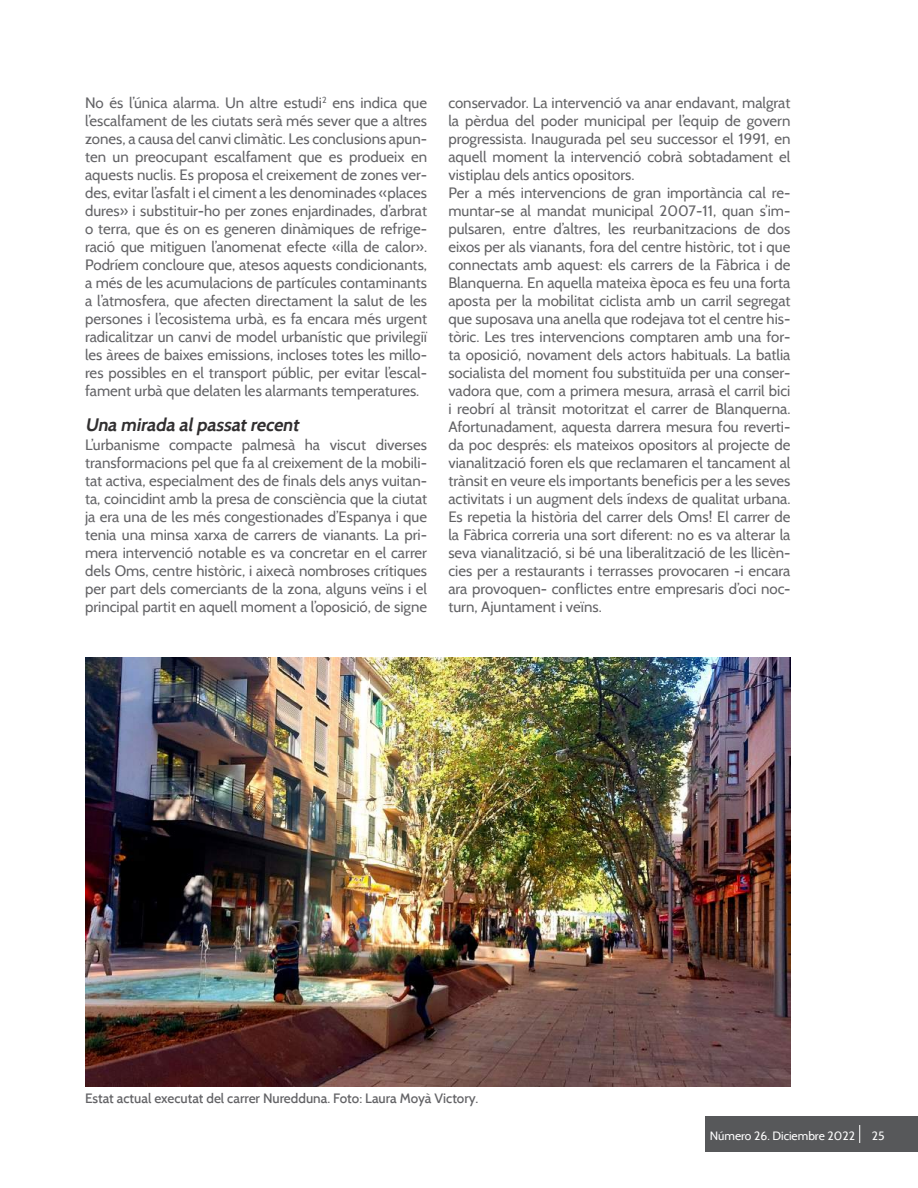
<style>
.page{position:relative;width:918px;height:1188px;background:#fff}
.page>*{position:absolute;margin:0;border:0;box-sizing:border-box;transform-origin:0 0}
.t1{font:italic 700 18px "Cabin";color:#312f30}
.t2{font:15px/18px "Cabin";color:#636366;text-align:justify}
.t3{font:500 13.5px "Cabin";color:#636366}
.t4{font:12px "Cabin";color:#fff}
</style>
<div class="page">
<div style="left:705px;top:1116px;width:213px;height:36px;background:#57585a"></div>
<svg style="left:859px;top:1125px;width:1px;height:18px"></svg>
<img style="left:85px;top:657px;width:706px;height:429px">
<p class="t2" style="left:85px;top:94px;width:344px">No és l’única alarma. Un altre estudi<sup>2</sup> ens indica que l’escalfament de les ciutats serà més sever que a altres zones, a causa del canvi climàtic. Les conclusions apun&shy;ten un preocupant escalfament que es produeix en aquests nuclis. Es proposa el creixement de zones ver&shy;des, evitar l’asfalt i el ciment a les denominades «places dures» i substituir-ho per zones enjardinades, d’arbrat o terra, que és on es generen dinàmiques de refrige&shy;ració que mitiguen l’anomenat efecte «illa de calor».<br>Podríem concloure que, atesos aquests condicionants, a més de les acumulacions de partícules contaminants a l’atmosfera, que afecten directament la salut de les persones i l’ecosistema urbà, es fa encara més urgent radicalitzar un canvi de model urbanístic que privilegiï les àrees de baixes emissions, incloses totes les millo&shy;res possibles en el transport públic, per evitar l’escal&shy;fament urbà que delaten les alarmants temperatures.</p>
<p class="t1" style="left:85px;top:414px;width:219px">Una mirada alpassatrecent</p>
<p class="t2" style="left:85px;top:436px;width:344px">L’urbanisme compacte palmesà ha viscut diverses transformacions pel que fa al creixement de la mobili&shy;tat activa, especialment des de finals dels anys vuitan&shy;ta, coincidint amb la presa de consciència que la ciutat ja era una de les més congestionades d’Espanya i que tenia una minsa xarxa de carrers de vianants. La pri&shy;mera intervenció notable es va concretar en el carrer dels Oms, centre històric, i aixecà nombroses crítiques per part dels comerciants de la zona, alguns veïns i el principal partit en aquell moment a l’oposició, de signe</p>
<p class="t2" style="left:448px;top:94px;width:344px;text-align:left">conservador. La intervenció va anar endavant, malgrat la pèrdua del poder municipal per l’equip de govern progressista. Inaugurada pel seu successor el 1991, en aquell moment la intervenció cobrà sobtadament el vistiplau dels antics opositors.<br>Per a més intervencions de gran importància cal re&shy;muntar-se al mandat municipal 2007-11, quan s’im&shy;pulsaren, entre d’altres, les reurbanitzacions de dos eixos per als vianants, fora del centre històric, tot i que connectats amb aquest: els carrers de la Fàbrica i de Blanquerna. En aquella mateixa època es feu una forta aposta per la mobilitat ciclista amb un carril segregat que suposava una anella que rodejava tot el centre his&shy;tòric. Les tres intervencions comptaren amb una for&shy;ta oposició, novament dels actors habituals. La batlia socialista del moment fou substituïda per una conser&shy;vadora que, com a primera mesura, arrasà el carril bici i reobrí al trànsit motoritzat el carrer de Blanquerna.<br>Afortunadament, aquesta darrera mesura fou reverti&shy;da poc després: els mateixos opositors al projecte de vianalització foren els que reclamaren el tancament al trànsit en veure els importants beneficis per a les seves activitats i un augment dels índexs de qualitat urbana.<br>Es repetia la història del carrer dels Oms! El carrer de la Fàbrica correria una sort diferent: no es va alterar la seva vianalització, si bé una liberalització de les llicèn&shy;cies per a restaurants i terrasses provocaren -i encara ara provoquen- conflictes entre empresaris d’oci noc&shy;turn, Ajuntament i veïns.</p>
<p class="t3" style="left:85px;top:1090px;width:395px">Estat actual executat del carrer Nuredduna. Foto: Laura Moyà Victory.</p>
<p class="t4" style="left:710px;top:1128px;width:146px">Número 26. Diciembre 2022</p>
<p class="t4" style="left:872px;top:1128px;width:14px">25</p>
</div>
